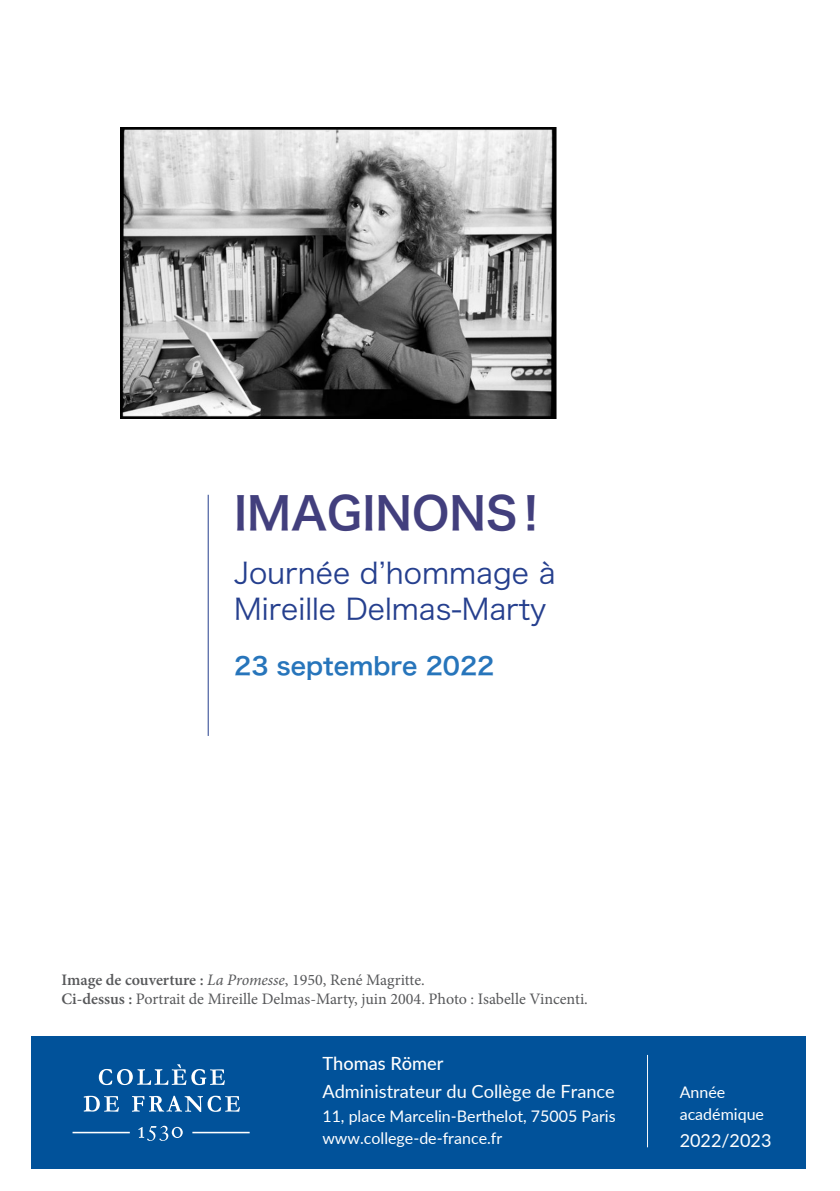
<style>
.page{position:relative;width:840px;height:1191px;background:#fff}
.page>*{position:absolute;margin:0;border:0;box-sizing:border-box;transform-origin:0 0}
.t1{font:44.6px "Hira Kaku Pro W6";color:#423f7d}
.t2{font:29.2px "Hira Kaku Pro W3";color:#253f8e}
.t3{font:24px "Hira Kaku Pro W6";color:#2775bb}
.t4{font:18.2px "Lato";color:#fff}
.t5{font:500 18.2px "Lato";color:#fff}
.t6{font:18px "Lato";color:#fff}
.heure{font:16px/19.2px "Minion Pro";color:#57585a}
.t7{font:16px/21.6px "Lato";color:#fff}
.s1{font-weight:600}
.s2{font-style:italic}
</style>
<div class="page">
<div style="left:31px;top:1036px;width:774px;height:132px;background:#01529a"></div>
<hr style="left:646px;top:1055px;width:1px;height:92px;background:#fff">
<svg style="left:138px;top:1125px;width:45px;height:16px"></svg>
<svg style="left:99px;top:1064px;width:126px;height:21px"></svg>
<hr style="left:192px;top:1131px;width:57px;height:2px;background:#fff">
<hr style="left:72px;top:1131px;width:58px;height:2px;background:#fff">
<svg style="left:84px;top:1095px;width:156px;height:17px"></svg>
<hr style="left:207px;top:495px;width:1px;height:241px;background:#253f8e">
<img style="left:121px;top:128px;width:435px;height:291px">
<p class="t1" style="left:234px;top:472px;width:305px">IMAGINONS !</p>
<p class="t2" style="left:234px;top:547px;width:322px">Journée d’hommage à</p>
<p class="t2" style="left:234px;top:583px;width:313px">Mireille Delmas-Marty</p>
<p class="t3" style="left:234px;top:644px;width:261px">23 septembre 2022</p>
<p class="heure" style="left:61px;top:970px;width:527px"><span class="s1">Image de couverture :</span> <span class="s2">La Promesse</span>, 1950, René Magritte.<br><span class="s1">Ci-dessus :</span> Portrait de Mireille Delmas-Marty, juin 2004. Photo : Isabelle Vincenti.</p>
<p class="t5" style="left:322px;top:1050px;width:123px">Thomas Römer</p>
<p class="t4" style="left:322px;top:1078px;width:294px">Administrateur du Collège de France</p>
<p class="t7" style="left:322px;top:1105px;width:294px">11, place Marcelin-Berthelot, 75005 Paris</p>
<p class="t7" style="left:322px;top:1127px;width:181px">www.college-de-france.fr</p>
<p class="t7" style="left:679px;top:1081px;width:86px">Année académique</p>
<p class="t6" style="left:679px;top:1127px;width:93px">2022/2023</p>
</div>
